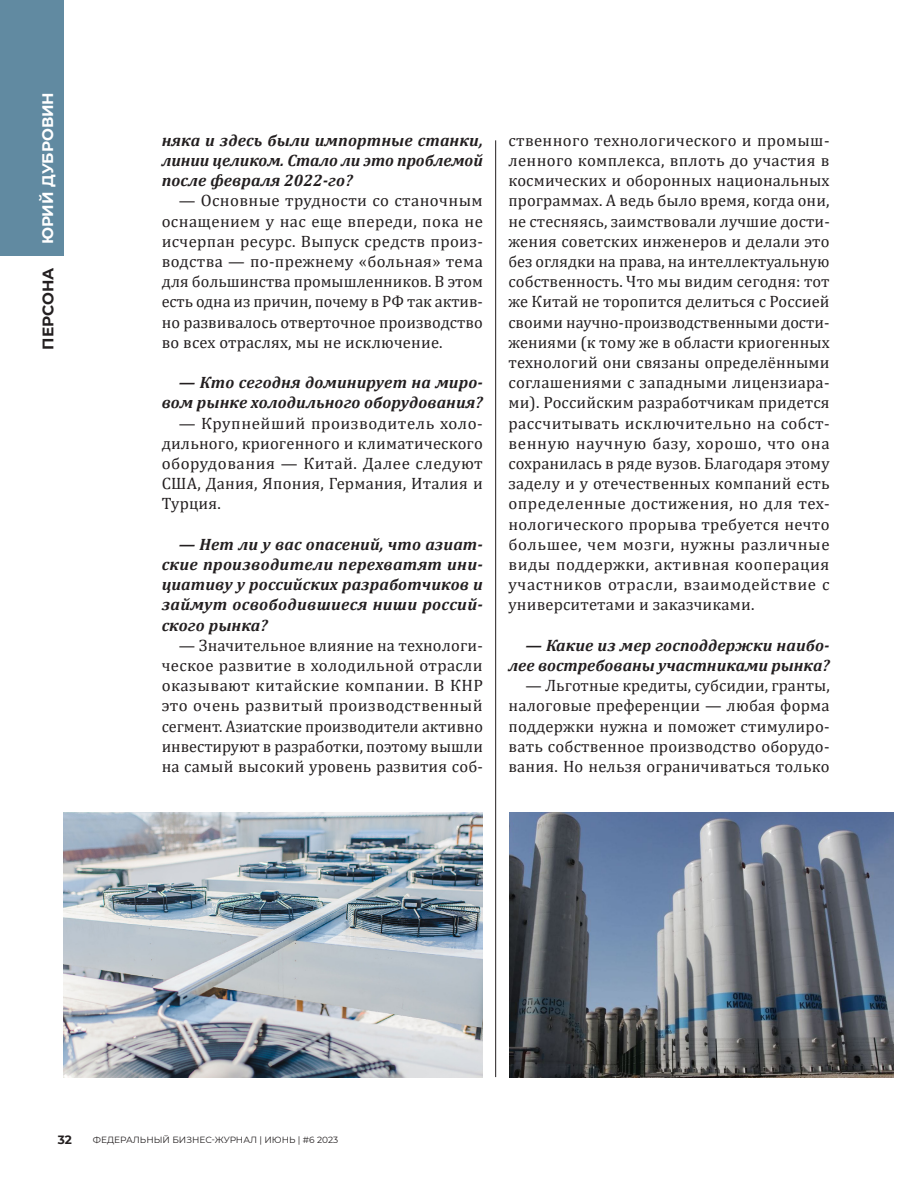
<style>
.page{position:relative;width:915px;height:1191px;background:#fff}
.page>*{position:absolute;margin:0;border:0;box-sizing:border-box;transform-origin:0 0}
.t1{font:16.5px/20.2px "Cambria";letter-spacing:.01em;color:#231f20;text-align:justify}
.t2{font:italic 700 16.5px/20.2px "Cambria";letter-spacing:.01em;color:#231f20;text-align:justify}
.t3{font:700 15.3px "Montserrat";color:#fff}
.t4{font:700 15.3px "Montserrat";color:#231f20}
.t5{font:700 12px "Montserrat";color:#231f20}
.t6{font:9px "Montserrat";color:#231f20}
</style>
<div class="page">
<hr style="left:495px;top:140px;width:1px;height:937px;background:#231f20">
<img style="left:63px;top:812px;width:419px;height:265px">
<img style="left:509px;top:812px;width:384px;height:265px">
<div style="left:0;top:0;width:64px;height:255px;background:#618aa1"></div>
<p class="t3" style="left:37px;top:244px;width:154px;rotate:-90deg">Юрий Дубровин</p>
<p class="t4" style="left:37px;top:349px;width:84px;rotate:-90deg">ПЕРСОНА</p>
<p class="t2" style="left:162px;top:129px;width:322px">няка и здесь были импортные станки, линии целиком. Стало ли это проблемой после февраля 2022-го?</p>
<p class="t1" style="left:162px;top:190px;width:323px;text-indent:17px">— Основные трудности со станочным оснащением у нас еще впереди, пока не исчерпан ресурс. Выпуск средств произ&shy;водства — по-прежнему «больная» тема для большинства промышленников. В этом есть одна из причин, почему в РФ так актив&shy;но развивалось отверточное производство во всех отраслях, мы не исключение.</p>
<p class="t2" style="left:162px;top:372px;width:322px;text-align:right">— Кто сегодня доминирует на миро&shy;вом рынке холодильного оборудования?</p>
<p class="t1" style="left:162px;top:413px;width:322px;text-indent:17px">— Крупнейший производитель холо&shy;дильного, криогенного и климатического оборудования — Китай. Далее следуют США, Дания, Япония, Германия, Италия и Турция.</p>
<p class="t2" style="left:162px;top:533px;width:322px;text-indent:17px">— Нет ли у вас опасений, что азиат&shy;ские производители перехватят ини&shy;циативу у российских разработчиков и займут освободившиеся ниши россий&shy;ского рынка?</p>
<p class="t1" style="left:162px;top:635px;width:323px;text-indent:17px">— Значительное влияние на технологи&shy;ческое развитие в холодильной отрасли оказывают китайские компании. В КНР это очень развитый производственный сегмент. Азиатские производители активно инвестируют в разработки, поэтому вышли на самый высокий уровень развития соб-</p>
<p class="t1" style="left:508px;top:130px;width:323px">ственного технологического и промыш&shy;ленного комплекса, вплоть до участия в космических и оборонных национальных программах. А ведь было время, когда они, не стесняясь, заимствовали лучшие дости&shy;жения советских инженеров и делали это без оглядки на права, на интеллектуальную собственность. Что мы видим сегодня: тот же Китай не торопится делиться с Россией своими научно-производственными дости&shy;жениями (к тому же в области криогенных технологий они связаны определёнными соглашениями с западными лицензиара&shy;ми). Российским разработчикам придется рассчитывать исключительно на собст&shy;венную научную базу, хорошо, что она сохранилась в ряде вузов. Благодаря этому заделу и у отечественных компаний есть определенные достижения, но для тех&shy;нологического прорыва требуется нечто большее, чем мозги, нужны различные виды поддержки, активная кооперация участников отрасли, взаимодействие с университетами и заказчиками.</p>
<p class="t2" style="left:508px;top:634px;width:322px;text-align:right">— Какие из мер господдержки наибо&shy;лее востребованы участниками рынка?</p>
<p class="t1" style="left:508px;top:675px;width:323px;text-indent:17px">— Льготные кредиты, субсидии, гранты, налоговые преференции — любая форма поддержки нужна и поможет стимулиро&shy;вать собственное производство оборудо&shy;вания. Но нельзя ограничиваться только</p>
<p class="t5" style="left:58px;top:1131px;width:16px">32</p>
<p class="t6" style="left:93px;top:1134px;width:247px">Федеральный Бизнес-журнал | июнь | #6 2023</p>
</div>
